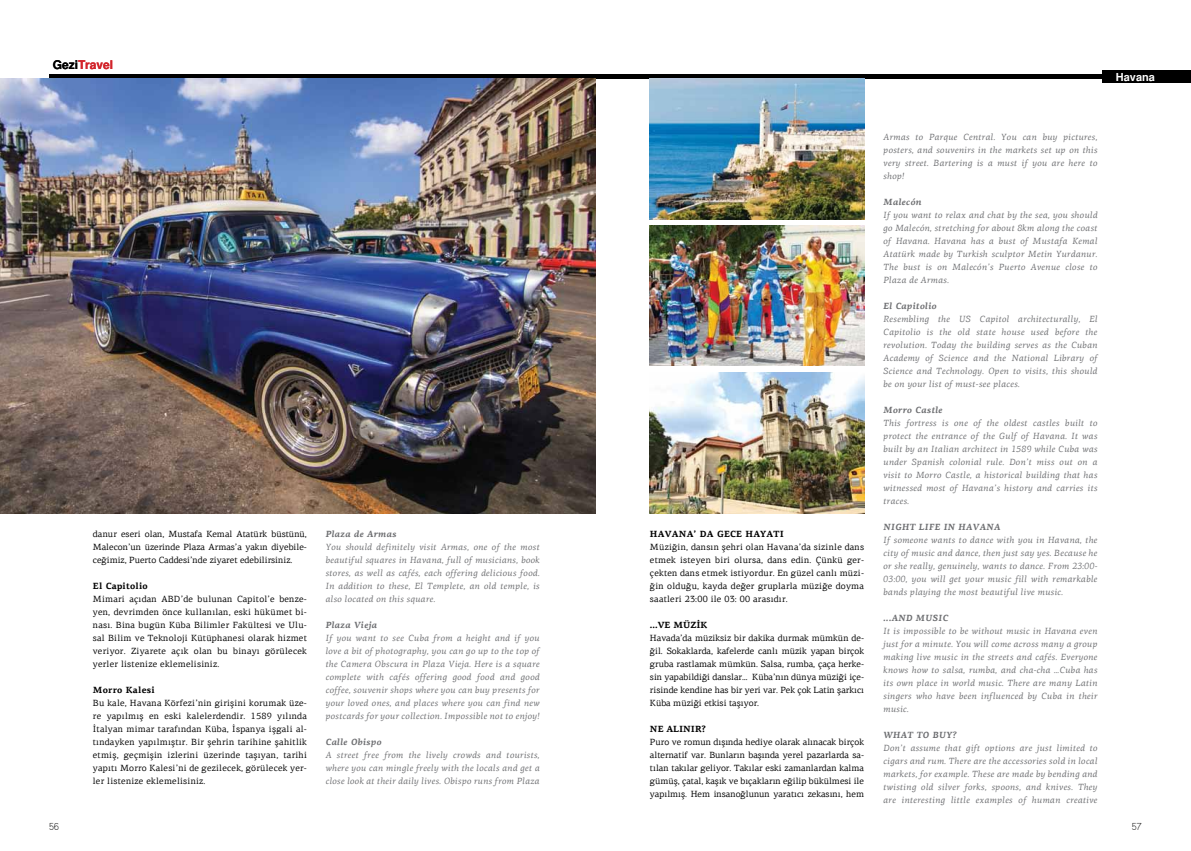
<style>
.page{position:relative;width:1191px;height:851px;background:#fff}
.page>*{position:absolute;margin:0;border:0;box-sizing:border-box;transform-origin:0 0}
.t1{font:700 12px "Helvetica Tr";color:#d2232a}
.t2{font:700 11px "Helvetica Tr";color:#fff}
.t3{font:italic 9px/13px "PF Agora Serif Pro";letter-spacing:.03em;color:#6d6e71;text-align:justify}
.t4{font:9px/13px "PF Agora Serif Pro";letter-spacing:.01em;color:#000;text-align:justify}
.t5{font:italic 700 9px "PF Agora Serif Pro";letter-spacing:.03em;color:#6d6e71}
.t6{font:700 9px "PF Agora Serif Pro";letter-spacing:.025em;color:#000}
.t7{font:700 9px "PF Agora Serif Pro";color:#000}
.t8{font:300 9px "Kirvy";color:#000}
.s1{color:#000}
</style>
<div class="page">
<div style="left:49px;top:74px;width:1093px;height:5px;background:#000"></div>
<img style="left:0;top:79px;width:595px;height:434px">
<img style="left:650px;top:79px;width:214px;height:140px">
<img style="left:650px;top:225px;width:214px;height:141px">
<img style="left:650px;top:373px;width:214px;height:140px">
<div style="left:1102px;top:70px;width:89px;height:13px;background:#000"></div>
<h1 class="t1" style="left:53px;top:57px;width:62px"><span class="s1">Gezi</span>Travel</h1>
<p class="t4" style="left:93px;top:527px;width:216px">danur eseri olan, Mustafa Kemal Atatürk büstünü, Malecon’un üzerinde Plaza Armas’a yakın diyebile&shy;ceğimiz, Puerto Caddesi’nde ziyaret edebilirsiniz.</p>
<p class="t6" style="left:93px;top:580px;width:56px">El Capitolio</p>
<p class="t4" style="left:93px;top:592px;width:216px">Mimari açıdan ABD’de bulunan Capitol’e benze&shy;yen, devrimden önce kullanılan, eski hükümet bi&shy;nası. Bina bugün Küba Bilimler Fakültesi ve Ulu&shy;sal Bilim ve Teknoloji Kütüphanesi olarak hizmet veriyor. Ziyarete açık olan bu binayı görülecek yerler listenize eklemelisiniz.</p>
<p class="t6" style="left:93px;top:684px;width:63px">Morro Kalesi</p>
<p class="t4" style="left:93px;top:696px;width:216px">Bu kale, Havana Körfezi’nin girişini korumak üze&shy;re yapılmış en eski kalelerdendir. 1589 yılında İtalyan mimar tarafından Küba, İspanya işgali al&shy;tındayken yapılmıştır. Bir şehrin tarihine şahitlik etmiş, geçmişin izlerini üzerinde taşıyan, tarihi yapıtı Morro Kalesi’ni de gezilecek, görülecek yer&shy;ler listenize eklemelisiniz.</p>
<p class="t5" style="left:325px;top:528px;width:72px">Plaza de Armas</p>
<p class="t3" style="left:325px;top:540px;width:216px">You should definitely visit Armas, one of the most beautiful squares in Havana, full of musicians, book stores, as well as cafés, each offering delicious food.<br>In addition to these, El Templete, an old temple, is also located on this square.</p>
<p class="t5" style="left:325px;top:619px;width:53px">Plaza Vieja</p>
<p class="t3" style="left:325px;top:631px;width:216px">If you want to see Cuba from a height and if you love a bit of photography, you can go up to the top of the Camera Obscura in Plaza Vieja. Here is a square complete with cafés offering good food and good coffee, souvenir shops where you can buy presents for your loved ones, and places where you can find new postcards for your collection. Impossible not to enjoy!</p>
<p class="t5" style="left:325px;top:736px;width:58px">Calle Obispo</p>
<p class="t3" style="left:325px;top:748px;width:216px">A street free from the lively crowds and tourists, where you can mingle freely with the locals and get a close look at their daily lives. Obispo runs from Plaza</p>
<p class="t2" style="left:1116px;top:70px;width:41px">Havana</p>
<p class="t6" style="left:650px;top:528px;width:135px">HAVANA’ DA GECE HAYATI</p>
<p class="t4" style="left:650px;top:540px;width:216px">Müziğin, dansın şehri olan Havana’da sizinle dans etmek isteyen biri olursa, dans edin. Çünkü ger&shy;çekten dans etmek istiyordur. En güzel canlı müzi&shy;ğin olduğu, kayda değer gruplarla müziğe doyma saatleri 23:00 ile 03: 00 arasıdır.</p>
<p class="t6" style="left:650px;top:619px;width:59px">...VE MÜZİK</p>
<p class="t4" style="left:650px;top:631px;width:216px">Havada’da müziksiz bir dakika durmak mümkün de&shy;ğil. Sokaklarda, kafelerde canlı müzik yapan birçok gruba rastlamak mümkün. Salsa, rumba, çaça herke&shy;sin yapabildiği danslar… Küba’nın dünya müziği içe&shy;risinde kendine has bir yeri var. Pek çok Latin şarkıcı Küba müziği etkisi taşıyor.</p>
<p class="t7" style="left:650px;top:723px;width:57px">NE ALINIR?</p>
<p class="t4" style="left:650px;top:735px;width:216px">Puro ve romun dışında hediye olarak alınacak birçok alternatif var. Bunların başında yerel pazarlarda sa&shy;tılan takılar geliyor. Takılar eski zamanlardan kalma gümüş, çatal, kaşık ve bıçakların eğilip bükülmesi ile yapılmış. Hem insanoğlunun yaratıcı zekasını, hem</p>
<p class="t3" style="left:883px;top:130px;width:216px">Armas to Parque Central. You can buy pictures, posters, and souvenirs in the markets set up on this very street. Bartering is a must if you are here to shop!</p>
<p class="t5" style="left:883px;top:196px;width:40px">Malecón</p>
<p class="t3" style="left:883px;top:208px;width:216px">If you want to relax and chat by the sea, you should go Malecón, stretching for about 8km along the coast of Havana. Havana has a bust of Mustafa Kemal Atatürk made by Turkish sculptor Metin Yurdanur.<br>The bust is on Malecón’s Puerto Avenue close to Plaza de Armas.</p>
<p class="t5" style="left:883px;top:300px;width:55px">El Capitolio</p>
<p class="t3" style="left:883px;top:312px;width:216px">Resembling the US Capitol architecturally, El Capitolio is the old state house used before the revolution. Today the building serves as the Cuban Academy of Science and the National Library of Science and Technology. Open to visits, this should be on your list of must-see places.</p>
<p class="t5" style="left:883px;top:404px;width:61px">Morro Castle</p>
<p class="t3" style="left:883px;top:416px;width:216px">This fortress is one of the oldest castles built to protect the entrance of the Gulf of Havana. It was built by an Italian architect in 1589 while Cuba was under Spanish colonial rule. Don’t miss out on a visit to Morro Castle, a historical building that has witnessed most of Havana’s history and carries its traces.</p>
<p class="t5" style="left:883px;top:521px;width:118px">NIGHT LIFE IN HAVANA</p>
<p class="t3" style="left:883px;top:533px;width:216px">If someone wants to dance with you in Havana, the city of music and dance, then just say yes. Because he or she really, genuinely, wants to dance. From 23:00- 03:00, you will get your music fill with remarkable bands playing the most beautiful live music.</p>
<p class="t5" style="left:883px;top:612px;width:66px">...AND MUSIC</p>
<p class="t3" style="left:883px;top:624px;width:216px">It is impossible to be without music in Havana even just for a minute. You will come across many a group making live music in the streets and cafés. Everyone knows how to salsa, rumba, and cha-cha …Cuba has its own place in world music. There are many Latin singers who have been influenced by Cuba in their music.</p>
<p class="t5" style="left:883px;top:729px;width:75px">WHAT TO BUY?</p>
<p class="t3" style="left:883px;top:741px;width:216px">Don’t assume that gift options are just limited to cigars and rum. There are the accessories sold in local markets, for example. These are made by bending and twisting old silver forks, spoons, and knives. They are interesting little examples of human creative</p>
<p class="t8" style="left:49px;top:821px;width:12px">56</p>
<p class="t8" style="left:1131px;top:821px;width:12px">57</p>
</div>
